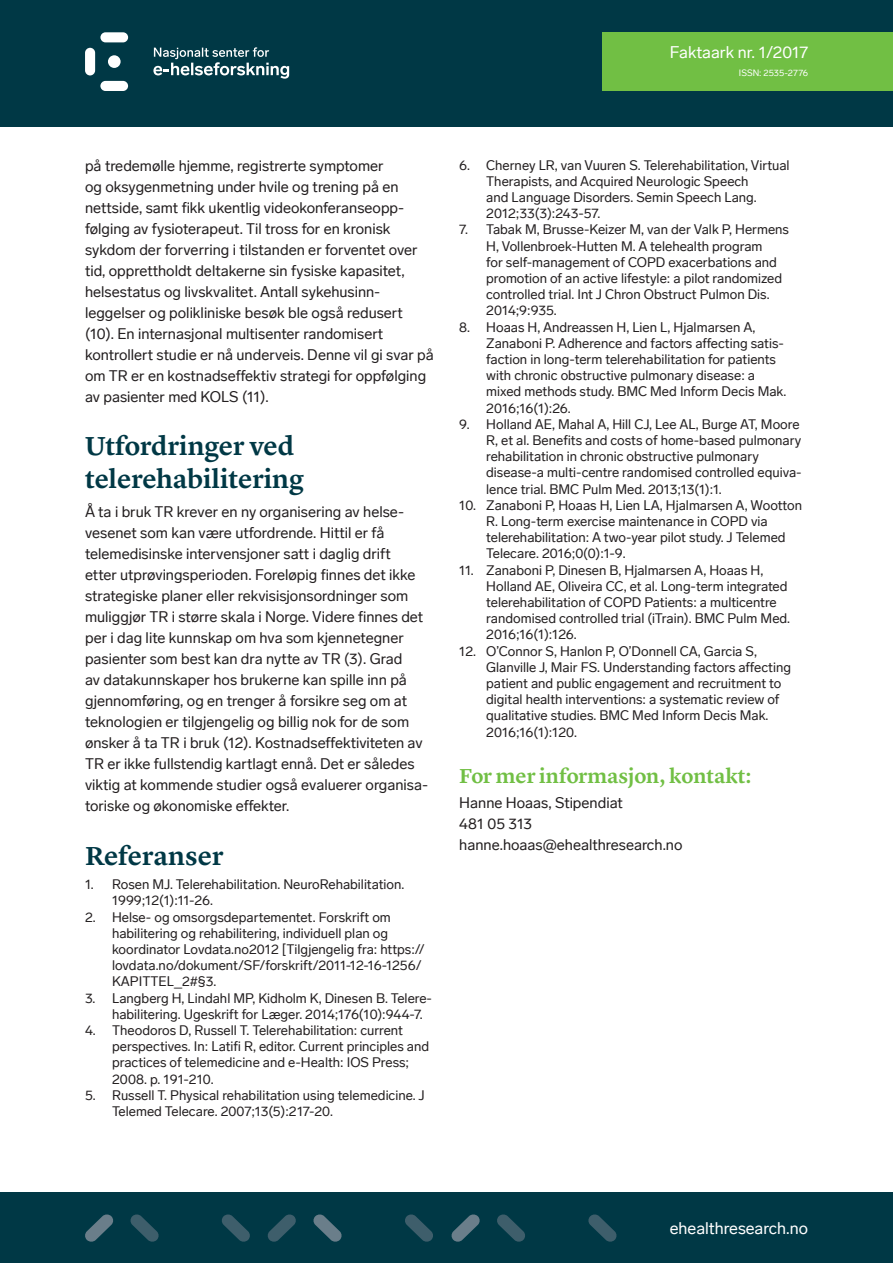
<style>
.page{position:relative;width:893px;height:1263px;background:#fff}
.page>*{position:absolute;margin:0;border:0;box-sizing:border-box;transform-origin:0 0}
.Overskrift_H1{font:600 27px/32.4px "Lyon Text";color:#003845}
.Overskrift_H2{font:600 21px "Lyon Text";color:#71bf44}
.Dekortekst_hvit{font:16.5px "Lab Grotesque";color:#fff}
.Brødtekst{font:15px/21px "Lab Grotesque";color:#231f20}
.t1{font:13.5px/16.2px "Lab Grotesque";color:#231f20}
.ISSN{font:9px "Lab Grotesque";color:#fff}
</style>
<div class="page">
<div style="left:0;top:1193px;width:893px;height:70px;background:#003845"></div>
<svg style="left:405px;top:1214px;width:28px;height:28px"></svg>
<svg style="left:313px;top:1214px;width:29px;height:28px"></svg>
<svg style="left:130px;top:1214px;width:29px;height:28px"></svg>
<svg style="left:222px;top:1214px;width:28px;height:28px"></svg>
<svg style="left:267px;top:1214px;width:29px;height:28px"></svg>
<svg style="left:85px;top:1214px;width:28px;height:28px"></svg>
<svg style="left:497px;top:1214px;width:28px;height:28px"></svg>
<svg style="left:451px;top:1214px;width:29px;height:28px"></svg>
<svg style="left:588px;top:1214px;width:29px;height:28px"></svg>
<div style="left:0;top:0;width:893px;height:126px;background:#003845"></div>
<div style="left:100px;top:32px;width:28px;height:10px;background:#fff;border-radius:5px"></div>
<div style="left:108px;top:55px;width:13px;height:13px;background:#fff;border-radius:50%"></div>
<div style="left:100px;top:81px;width:28px;height:10px;background:#fff;border-radius:5px"></div>
<div style="left:85px;top:48px;width:10px;height:27px;background:#fff;border-radius:5px"></div>
<svg style="left:153px;top:47px;width:136px;height:32px"></svg>
<div style="left:602px;top:32px;width:291px;height:59px;background:#71bf44"></div>
<p class="Dekortekst_hvit" style="left:670px;top:43px;width:140px">Faktaark nr. 1/2017</p>
<p class="ISSN" style="left:739px;top:67px;width:71px">ISSN: 2535-2776</p>
<p class="Brødtekst" style="left:85px;top:155px;width:350px">på tredemølle hjemme, registrerte symptomer<br>og oksygenmetning under hvile og trening på en nettside, samt fikk ukentlig videokonferanseopp&shy;følging av fysioterapeut. Til tross for en kronisk sykdom der forverring i tilstanden er forventet over tid, opprettholdt deltakerne sin fysiske kapasitet, helsestatus og livskvalitet. Antall sykehusinn&shy;leggelser og polikliniske besøk ble også redusert (10). En internasjonal multisenter randomisert kontrollert studie er nå underveis. Denne vil gi svar på om TR er en kostnadseffektiv strategi for oppfølging av pasienter med KOLS (11).</p>
<p class="Overskrift_H1" style="left:85px;top:428px;width:221px">Utfordringer ved telerehabilitering</p>
<p class="Brødtekst" style="left:85px;top:501px;width:345px">Å ta i bruk TR krever en ny organisering av helse&shy;vesenet som kan være utfordrende. Hittil er få telemedisinske intervensjoner satt i daglig drift<br>etter utprøvingsperioden. Foreløpig finnes det ikke strategiske planer eller rekvisisjonsordninger som muliggjør TR i større skala i Norge. Videre finnes det per i dag lite kunnskap om hva som kjennetegner pasienter som best kan dra nytte av TR (3). Grad<br>av datakunnskaper hos brukerne kan spille inn på gjennomføring, og en trenger å forsikre seg om at teknologien er tilgjengelig og billig nok for de som ønsker å ta TR i bruk (12). Kostnadseffektiviteten av TR er ikke fullstendig kartlagt ennå. Det er således viktig at kommende studier også evaluerer organisa&shy;toriske og økonomiske effekter.</p>
<p class="Overskrift_H1" style="left:85px;top:837px;width:140px">Referanser</p>
<p class="t1" style="left:112px;top:876px;width:294px;text-indent:-27px">1. Rosen MJ. Telerehabilitation. NeuroRehabilitation.<br>1999;12(1):11-26.</p>
<p class="t1" style="left:112px;top:909px;width:314px;text-indent:-27px">2. Helse- og omsorgsdepartementet. Forskrift om habilitering og rehabilitering, individuell plan og koordinator Lovdata.no2012 [Tilgjengelig fra: https:// lovdata.no/dokument/SF/forskrift/2011-12-16-1256/ KAPITTEL_2#§3.</p>
<p class="t1" style="left:112px;top:990px;width:321px;text-indent:-27px">3. Langberg H, Lindahl MP, Kidholm K, Dinesen B. Telere&shy;habilitering. Ugeskrift for Læger. 2014;176(10):944-7.</p>
<p class="t1" style="left:112px;top:1022px;width:319px;text-indent:-27px">4. Theodoros D, Russell T. Telerehabilitation: current perspectives. In: Latifi R, editor. Current principles and practices of telemedicine and e-Health: IOS Press; 2008. p. 191-210.</p>
<p class="t1" style="left:112px;top:1087px;width:314px;text-indent:-27px">5. Russell T. Physical rehabilitation using telemedicine. J<br>Telemed Telecare. 2007;13(5):217-20.</p>
<p class="t1" style="left:486px;top:157px;width:305px;text-indent:-27px">6. Cherney LR, van Vuuren S. Telerehabilitation, Virtual Therapists, and Acquired Neurologic Speech<br>and Language Disorders. Semin Speech Lang.<br>2012;33(3):243-57.</p>
<p class="t1" style="left:486px;top:222px;width:304px;text-indent:-27px">7. Tabak M, Brusse-Keizer M, van der Valk P, Hermens H, Vollenbroek-Hutten M. A telehealth program<br>for self-management of COPD exacerbations and promotion of an active lifestyle: a pilot randomized controlled trial. Int J Chron Obstruct Pulmon Dis.<br>2014;9:935.</p>
<p class="t1" style="left:486px;top:319px;width:302px;text-indent:-27px">8. Hoaas H, Andreassen H, Lien L, Hjalmarsen A, Zanaboni P. Adherence and factors affecting satis&shy;faction in long-term telerehabilitation for patients with chronic obstructive pulmonary disease: a mixed methods study. BMC Med Inform Decis Mak.<br>2016;16(1):26.</p>
<p class="t1" style="left:486px;top:416px;width:317px;text-indent:-27px">9. Holland AE, Mahal A, Hill CJ, Lee AL, Burge AT, Moore R, et al. Benefits and costs of home-based pulmonary rehabilitation in chronic obstructive pulmonary disease-a multi-centre randomised controlled equiva&shy;lence trial. BMC Pulm Med. 2013;13(1):1.</p>
<p class="t1" style="left:486px;top:497px;width:317px;text-indent:-27px">10. Zanaboni P, Hoaas H, Lien LA, Hjalmarsen A, Wootton R. Long-term exercise maintenance in COPD via telerehabilitation: A two-year pilot study. J Telemed Telecare. 2016;0(0):1-9.</p>
<p class="t1" style="left:486px;top:562px;width:305px;text-indent:-27px">11. Zanaboni P, Dinesen B, Hjalmarsen A, Hoaas H, Holland AE, Oliveira CC, et al. Long-term integrated telerehabilitation of COPD Patients: a multicentre randomised controlled trial (iTrain). BMC Pulm Med.<br>2016;16(1):126.</p>
<p class="t1" style="left:486px;top:643px;width:306px;text-indent:-27px">12. O’Connor S, Hanlon P, O’Donnell CA, Garcia S, Glanville J, Mair FS. Understanding factors affecting patient and public engagement and recruitment to digital health interventions: a systematic review of qualitative studies. BMC Med Inform Decis Mak.<br>2016;16(1):120.</p>
<p class="Overskrift_H2" style="left:459px;top:760px;width:294px">For mer informasjon, kontakt:</p>
<p class="Brødtekst" style="left:459px;top:792px;width:165px">Hanne Hoaas, Stipendiat</p>
<p class="Brødtekst" style="left:459px;top:813px;width:74px">481 05 313</p>
<p class="Brødtekst" style="left:459px;top:834px;width:225px">hanne.hoaas@ehealthresearch.no</p>
<p class="Dekortekst_hvit" style="left:670px;top:1219px;width:140px">ehealthresearch.no</p>
</div>
